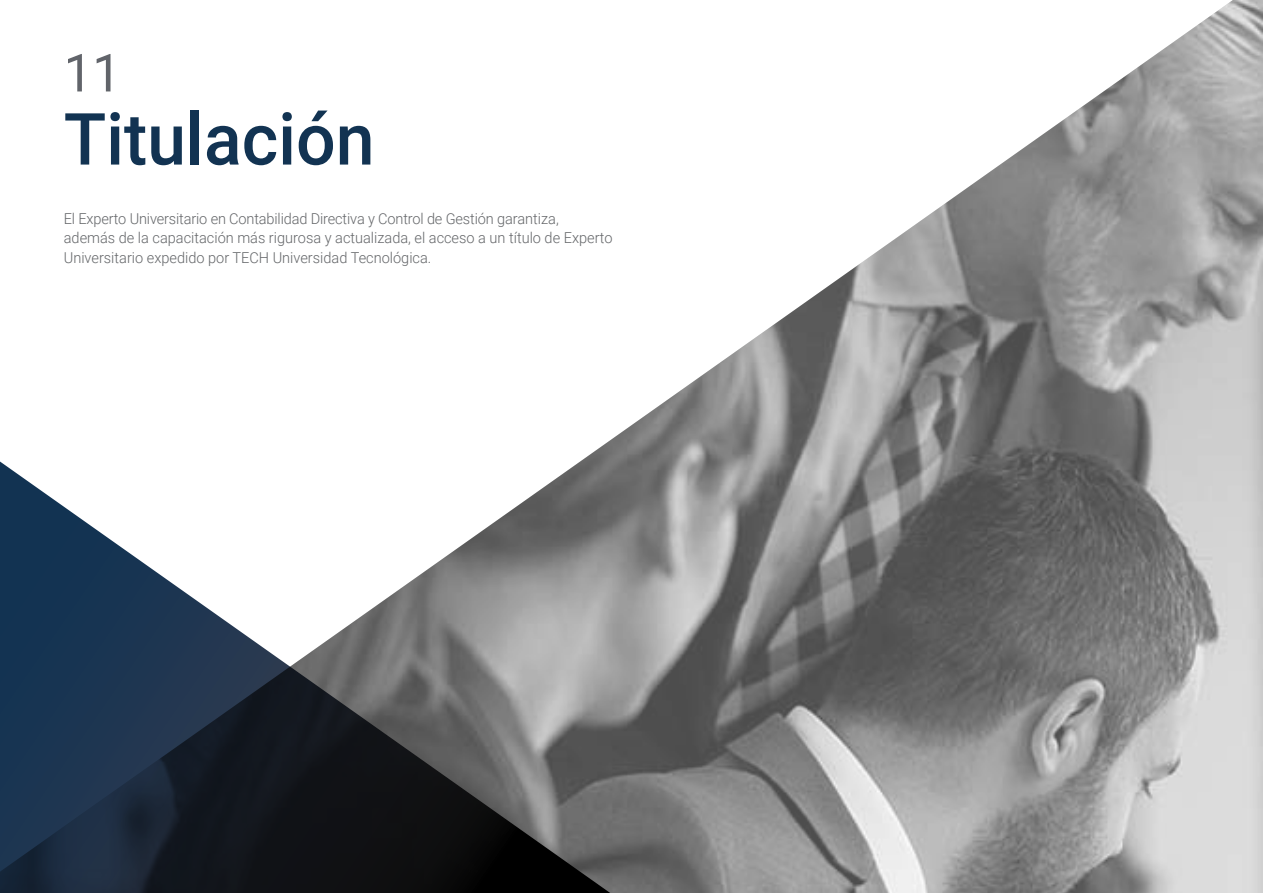
<style>
.page{position:relative;width:1263px;height:893px;background:#fff}
.page>*{position:absolute;margin:0;border:0;box-sizing:border-box;transform-origin:0 0}
.t1{font:500 72px "Roboto";color:#123352}
.t2{font:52.5px "Roboto";color:#61646a}
.t3{font:300 15px/19.5px "Roboto";color:#646669}
</style>
<div class="page">
<img style="left:602px;top:0;width:661px;height:893px">
<svg style="left:0;top:446px;width:640px;height:447px"></svg>
<h2 class="t2" style="left:64px;top:36px;width:59px">11</h2>
<h1 class="t1" style="left:64px;top:89px;width:312px">Titulación</h1>
<p class="t3" style="left:64px;top:208px;width:550px">El Experto Universitario en Contabilidad Directiva y Control de Gestión garantiza, además de la capacitación más rigurosa y actualizada, el acceso a un título de Experto<br>Universitario expedido por TECH Universidad Tecnológica.</p>
</div>
